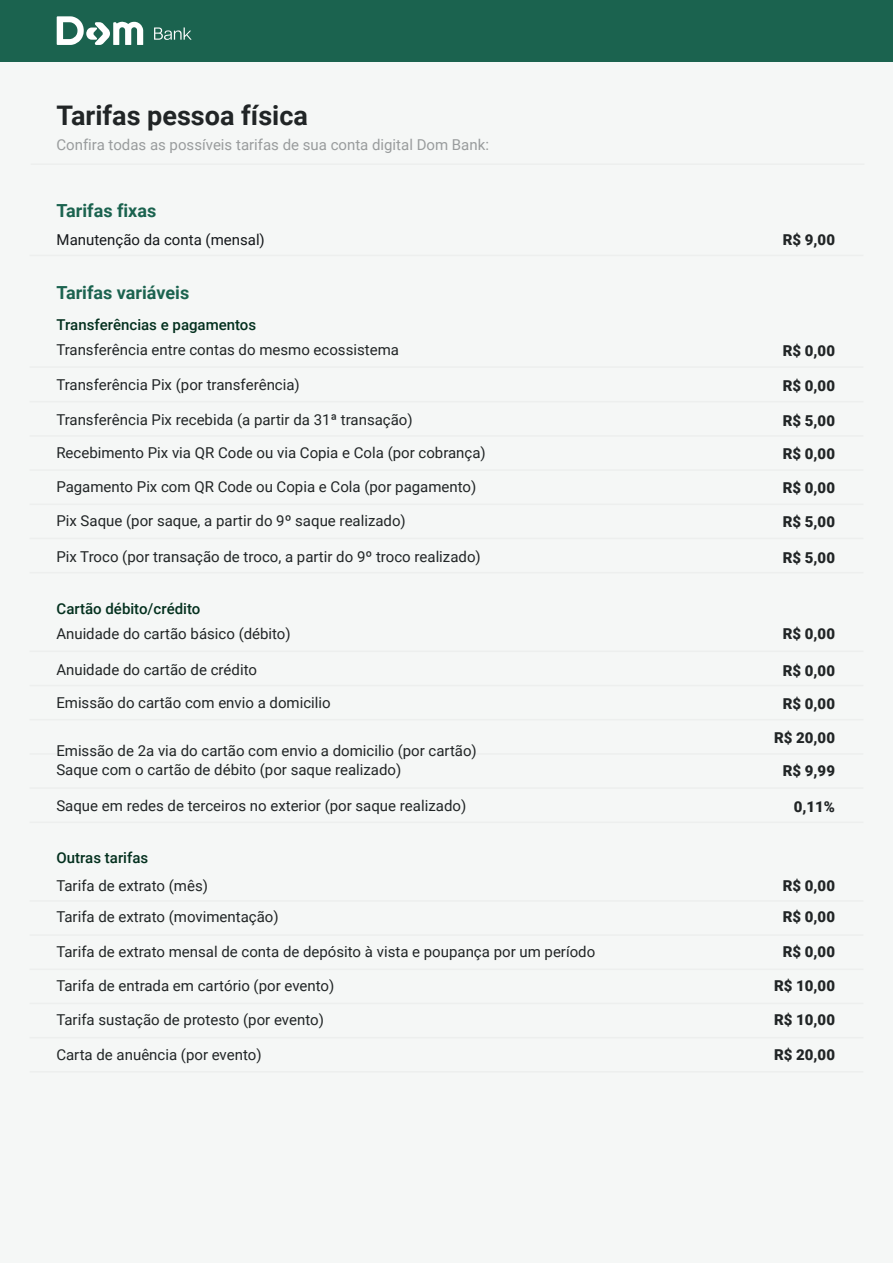
<style>
.page{position:relative;width:893px;height:1263px;background:#f5f7f6}
.page>*{position:absolute;margin:0;border:0;box-sizing:border-box;transform-origin:0 0}
.t1{font:700 27px "Roboto";color:#212526}
.t2{font:700 18px "Roboto";color:#1b634f}
.t3{font:15px "Roboto";color:#212526}
.t4{font:900 15px "Roboto";color:#212526}
.t5{font:500 15px "Roboto";color:#03301e}
.t6{font:15px "Roboto";color:#999c9d}
.t7{font:15px "Roboto";color:#14171a}
</style>
<div class="page">
<hr style="left:31px;top:163px;width:833px;height:2px;background:#edefee">
<hr style="left:30px;top:255px;width:833px;height:1px;background:#edefee">
<hr style="left:30px;top:366px;width:833px;height:2px;background:#edefee">
<hr style="left:30px;top:401px;width:833px;height:1px;background:#edefee">
<hr style="left:30px;top:435px;width:833px;height:2px;background:#edefee">
<hr style="left:30px;top:469px;width:833px;height:2px;background:#edefee">
<hr style="left:30px;top:503px;width:833px;height:2px;background:#edefee">
<hr style="left:30px;top:538px;width:833px;height:1px;background:#edefee">
<hr style="left:30px;top:572px;width:833px;height:1px;background:#edefee">
<hr style="left:30px;top:650px;width:833px;height:2px;background:#edefee">
<hr style="left:30px;top:685px;width:833px;height:1px;background:#edefee">
<hr style="left:30px;top:719px;width:833px;height:1px;background:#edefee">
<hr style="left:30px;top:753px;width:833px;height:2px;background:#edefee">
<hr style="left:30px;top:787px;width:833px;height:2px;background:#edefee">
<hr style="left:30px;top:821px;width:833px;height:2px;background:#edefee">
<hr style="left:30px;top:900px;width:833px;height:2px;background:#edefee">
<hr style="left:30px;top:934px;width:833px;height:2px;background:#edefee">
<hr style="left:30px;top:968px;width:833px;height:2px;background:#edefee">
<hr style="left:30px;top:1003px;width:833px;height:1px;background:#edefee">
<hr style="left:30px;top:1037px;width:833px;height:1px;background:#edefee">
<hr style="left:30px;top:1071px;width:833px;height:1px;background:#edefee">
<div style="left:0;top:0;width:893px;height:61px;background:#1b634f"></div>
<svg style="left:57px;top:16px;width:86px;height:29px"></svg>
<svg style="left:154px;top:27px;width:38px;height:13px"></svg>
<h1 class="t1" style="left:57px;top:96px;width:253px">Tarifas pessoa física</h1>
<p class="t6" style="left:57px;top:135px;width:434px">Confira todas as possíveis tarifas de sua conta digital Dom Bank:</p>
<p class="t2" style="left:57px;top:198px;width:101px">Tarifas fixas</p>
<p class="t7" style="left:57px;top:229px;width:210px">Manutenção da conta (mensal)</p>
<p class="t4" style="left:783px;top:229px;width:54px">R$ 9,00</p>
<p class="t2" style="left:56px;top:280px;width:134px">Tarifas variáveis</p>
<p class="t5" style="left:57px;top:314px;width:201px">Transferências e pagamentos</p>
<p class="t3" style="left:56px;top:339px;width:344px">Transferência entre contas do mesmo ecossistema</p>
<p class="t4" style="left:783px;top:340px;width:54px">R$ 0,00</p>
<p class="t3" style="left:56px;top:374px;width:245px">Transferência Pix (por transferência)</p>
<p class="t4" style="left:783px;top:375px;width:54px">R$ 0,00</p>
<p class="t3" style="left:56px;top:409px;width:358px">Transferência Pix recebida (a partir da 31ª transação)</p>
<p class="t4" style="left:783px;top:410px;width:54px">R$ 5,00</p>
<p class="t3" style="left:56px;top:442px;width:431px">Recebimento Pix via QR Code ou via Copia e Cola (por cobrança)</p>
<p class="t4" style="left:783px;top:443px;width:54px">R$ 0,00</p>
<p class="t3" style="left:56px;top:476px;width:421px">Pagamento Pix com QR Code ou Copia e Cola (por pagamento)</p>
<p class="t4" style="left:783px;top:478px;width:54px">R$ 0,00</p>
<p class="t3" style="left:56px;top:511px;width:351px">Pix Saque (por saque, a partir do 9º saque realizado)</p>
<p class="t4" style="left:783px;top:511px;width:54px">R$ 5,00</p>
<p class="t3" style="left:56px;top:546px;width:426px">Pix Troco (por transação de troco, a partir do 9º troco realizado)</p>
<p class="t4" style="left:783px;top:547px;width:54px">R$ 5,00</p>
<p class="t5" style="left:57px;top:598px;width:145px">Cartão débito/crédito</p>
<p class="t3" style="left:56px;top:624px;width:236px">Anuidade do cartão básico (débito)</p>
<p class="t4" style="left:783px;top:624px;width:54px">R$ 0,00</p>
<p class="t3" style="left:56px;top:659px;width:202px">Anuidade do cartão de crédito</p>
<p class="t4" style="left:783px;top:660px;width:54px">R$ 0,00</p>
<p class="t3" style="left:56px;top:692px;width:276px">Emissão do cartão com envio a domicilio</p>
<p class="t4" style="left:783px;top:693px;width:54px">R$ 0,00</p>
<p class="t3" style="left:56px;top:740px;width:422px">Emissão de 2a via do cartão com envio a domicilio (por cartão)</p>
<p class="t4" style="left:774px;top:727px;width:62px">R$ 20,00</p>
<p class="t3" style="left:56px;top:759px;width:346px">Saque com o cartão de débito (por saque realizado)</p>
<p class="t4" style="left:783px;top:760px;width:54px">R$ 9,99</p>
<p class="t3" style="left:56px;top:795px;width:411px">Saque em redes de terceiros no exterior (por saque realizado)</p>
<p class="t4" style="left:794px;top:796px;width:43px">0,11%</p>
<p class="t5" style="left:57px;top:847px;width:93px">Outras tarifas</p>
<p class="t3" style="left:56px;top:875px;width:153px">Tarifa de extrato (mês)</p>
<p class="t4" style="left:783px;top:875px;width:54px">R$ 0,00</p>
<p class="t3" style="left:56px;top:906px;width:224px">Tarifa de extrato (movimentação)</p>
<p class="t4" style="left:783px;top:906px;width:54px">R$ 0,00</p>
<p class="t3" style="left:56px;top:941px;width:540px">Tarifa de extrato mensal de conta de depósito à vista e poupança por um período</p>
<p class="t4" style="left:783px;top:941px;width:54px">R$ 0,00</p>
<p class="t3" style="left:56px;top:975px;width:280px">Tarifa de entrada em cartório (por evento)</p>
<p class="t4" style="left:774px;top:975px;width:62px">R$ 10,00</p>
<p class="t3" style="left:56px;top:1009px;width:269px">Tarifa sustação de protesto (por evento)</p>
<p class="t4" style="left:774px;top:1009px;width:62px">R$ 10,00</p>
<p class="t3" style="left:56px;top:1044px;width:207px">Carta de anuência (por evento)</p>
<p class="t4" style="left:774px;top:1044px;width:62px">R$ 20,00</p>
</div>
